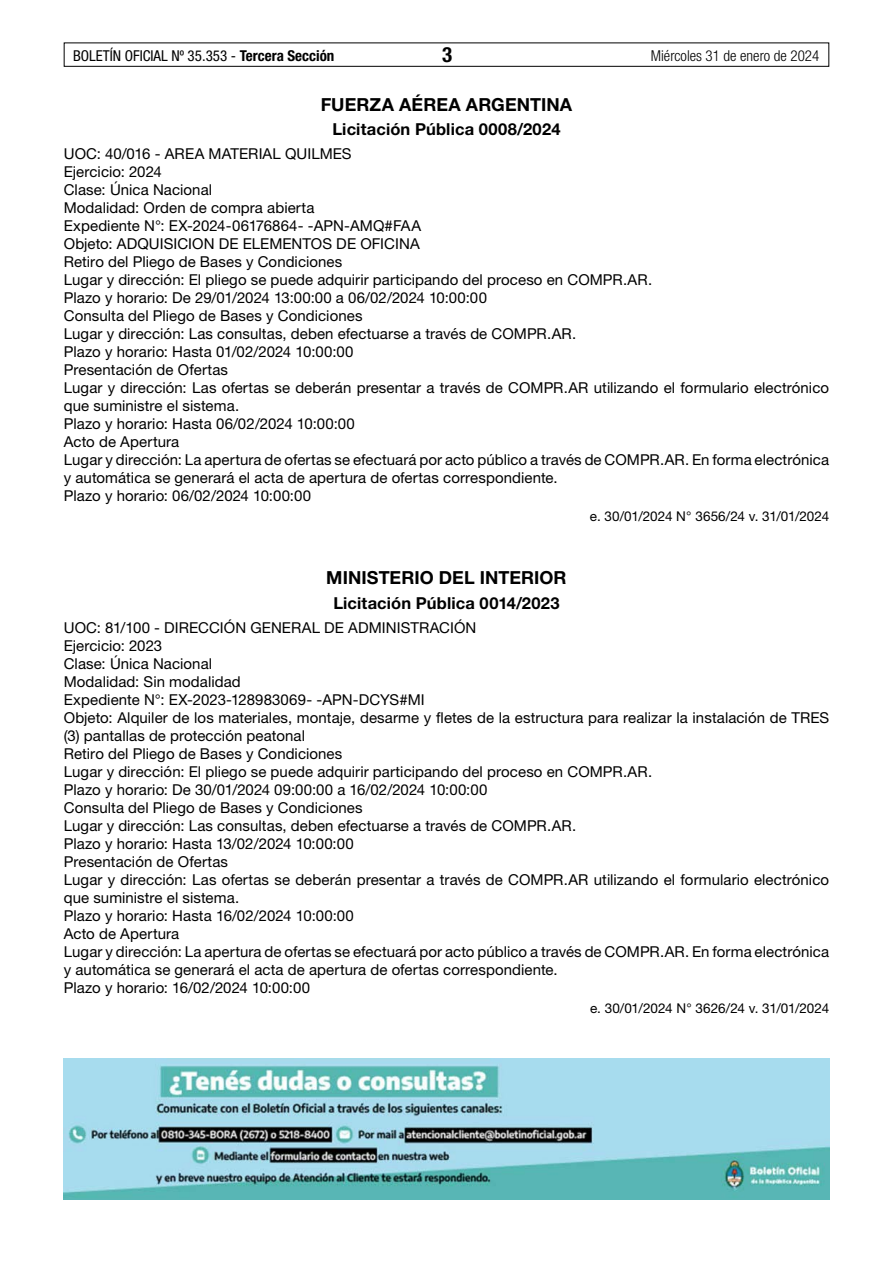
<style>
.page{position:relative;width:893px;height:1263px;background:#fff}
.page>*{position:absolute;margin:0;border:0;box-sizing:border-box;transform-origin:0 0}
.t1{font:700 condensed 21px "Helvetica Neue LT Std";color:#000}
.t2{font:700 18px "Helvetica Neue LT Std";letter-spacing:.005em;color:#000}
.t3{font:700 16.5px "Helvetica Neue LT Std";letter-spacing:.01em;color:#000}
.t4{font:15px/18px "Helvetica Neue LT Std";letter-spacing:.005em;color:#000}
.t5{font:condensed 15px "Helvetica Neue LT Std";color:#000}
.t6{font:300 condensed 15px "Helvetica Neue LT Std";color:#000}
.t7{font:13.5px "Helvetica Neue LT Std";letter-spacing:-.005em;color:#000}
.s1{font-weight:700}
</style>
<div class="page">
<div style="left:64px;top:43px;width:765px;height:24px;border:1px solid #000"></div>
<img style="left:64px;top:1059px;width:765px;height:140px">
<p class="t5" style="left:73px;top:47px;width:263px">BOLETÍN OFICIAL Nº 35.353 - <span class="s1">Tercera Sección</span></p>
<h1 class="t1" style="left:442px;top:42px;width:12px">3</h1>
<p class="t6" style="left:651px;top:47px;width:170px">Miércoles 31 de enero de 2024</p>
<p class="t2" style="left:321px;top:93px;width:253px">FUERZA AÉREA ARGENTINA</p>
<p class="t3" style="left:332px;top:119px;width:230px">Licitación Pública 0008/2024</p>
<p class="t4" style="left:64px;top:145px;width:767px">UOC: 40/016 - AREA MATERIAL QUILMES<br>Ejercicio: 2024<br>Clase: Única Nacional<br>Modalidad: Orden de compra abierta<br>Expediente N°: EX-2024-06176864- -APN-AMQ#FAA<br>Objeto: ADQUISICION DE ELEMENTOS DE OFICINA<br>Retiro del Pliego de Bases y Condiciones<br>Lugar y dirección: El pliego se puede adquirir participando del proceso en COMPR.AR.<br>Plazo y horario: De 29/01/2024 13:00:00 a 06/02/2024 10:00:00<br>Consulta del Pliego de Bases y Condiciones<br>Lugar y dirección: Las consultas, deben efectuarse a través de COMPR.AR.<br>Plazo y horario: Hasta 01/02/2024 10:00:00<br>Presentación de Ofertas<br>Lugar y dirección: Las ofertas se deberán presentar a través de COMPR.AR utilizando el formulario electrónico que suministre el sistema.<br>Plazo y horario: Hasta 06/02/2024 10:00:00<br>Acto de Apertura<br>Lugar y dirección: La apertura de ofertas se efectuará por acto público a través de COMPR.AR. En forma electrónica y automática se generará el acta de apertura de ofertas correspondiente.<br>Plazo y horario: 06/02/2024 10:00:00</p>
<p class="t7" style="left:590px;top:508px;width:241px">e. 30/01/2024 N° 3656/24 v. 31/01/2024</p>
<p class="t2" style="left:326px;top:567px;width:242px">MINISTERIO DEL INTERIOR</p>
<p class="t3" style="left:333px;top:593px;width:228px">Licitación Pública 0014/2023</p>
<p class="t4" style="left:64px;top:619px;width:767px">UOC: 81/100 - DIRECCIÓN GENERAL DE ADMINISTRACIÓN<br>Ejercicio: 2023<br>Clase: Única Nacional<br>Modalidad: Sin modalidad<br>Expediente N°: EX-2023-128983069- -APN-DCYS#MI<br>Objeto: Alquiler de los materiales, montaje, desarme y fletes de la estructura para realizar la instalación de TRES (3) pantallas de protección peatonal<br>Retiro del Pliego de Bases y Condiciones<br>Lugar y dirección: El pliego se puede adquirir participando del proceso en COMPR.AR.<br>Plazo y horario: De 30/01/2024 09:00:00 a 16/02/2024 10:00:00<br>Consulta del Pliego de Bases y Condiciones<br>Lugar y dirección: Las consultas, deben efectuarse a través de COMPR.AR.<br>Plazo y horario: Hasta 13/02/2024 10:00:00<br>Presentación de Ofertas<br>Lugar y dirección: Las ofertas se deberán presentar a través de COMPR.AR utilizando el formulario electrónico que suministre el sistema.<br>Plazo y horario: Hasta 16/02/2024 10:00:00<br>Acto de Apertura<br>Lugar y dirección: La apertura de ofertas se efectuará por acto público a través de COMPR.AR. En forma electrónica y automática se generará el acta de apertura de ofertas correspondiente.<br>Plazo y horario: 16/02/2024 10:00:00</p>
<p class="t7" style="left:590px;top:1000px;width:241px">e. 30/01/2024 N° 3626/24 v. 31/01/2024</p>
</div>
